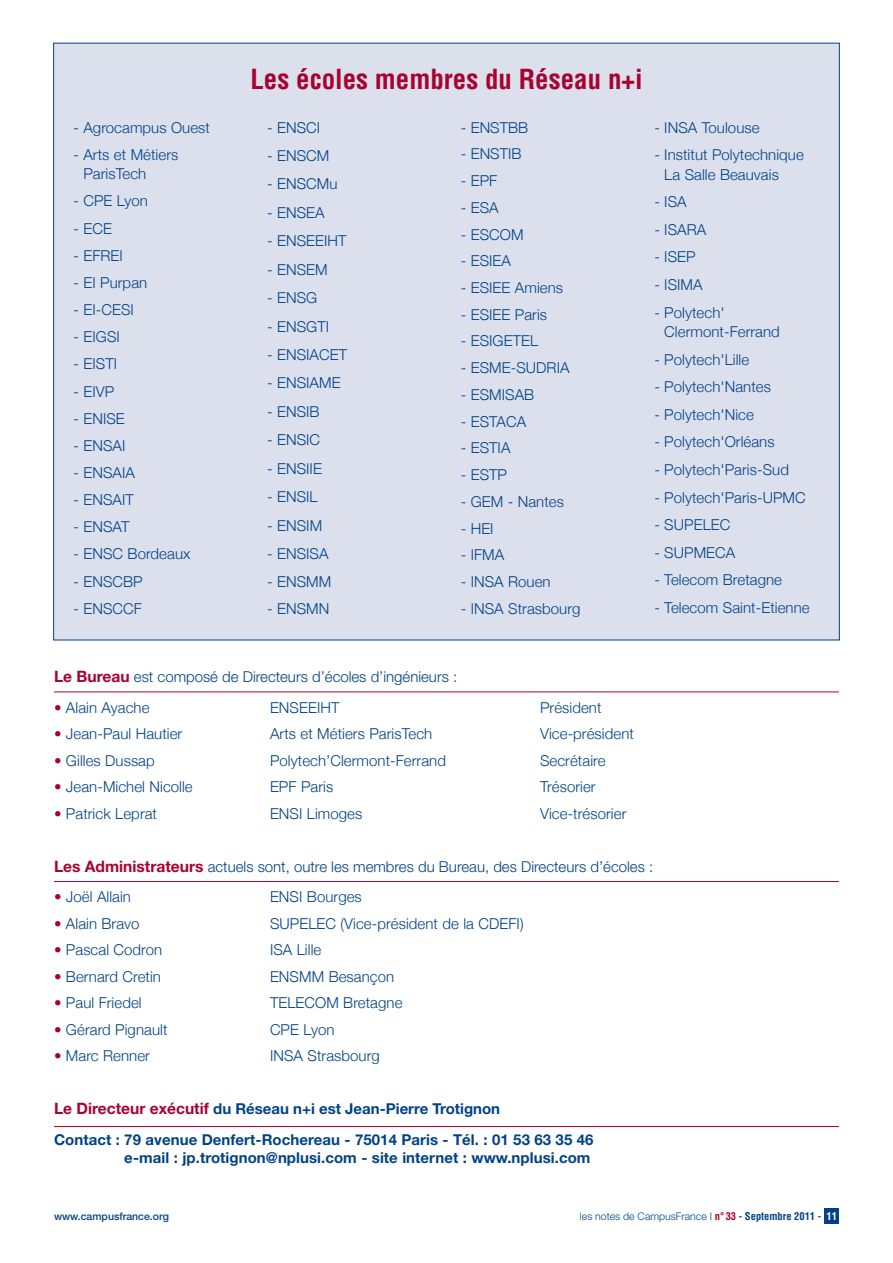
<style>
.page{position:relative;width:893px;height:1263px;background:#fff}
.page>*{position:absolute;margin:0;border:0;box-sizing:border-box;transform-origin:0 0}
.t1{font:700 condensed 27px "Helvetica";color:#a80330}
.t2{font:300 15px/19.5px "Helvetica Neue";letter-spacing:.005em;color:#014286}
.t3{font:700 15px/30.8px "Helvetica Neue";letter-spacing:.005em;color:#014286}
.t4{font:300 10.5px "Helvetica Neue";color:#014286}
.t5{font:500 10.5px "Helvetica Neue";color:#014286}
.s1{font-weight:700;font-size:15.75px;color:#a80330}
.s2{color:#a80330}
.s3{font-size:15.75px;color:#a80330}
.s4{font-family:"Helvetica";font-weight:700;font-stretch:condensed;color:#a80330}
.s5{font-family:"Helvetica";font-weight:700;font-stretch:condensed}
.s6{font-family:"Helvetica";font-weight:700;font-stretch:condensed;color:#fff}
</style>
<div class="page">
<div style="left:54px;top:44px;width:785px;height:596px;background:#dce0ed"></div>
<div style="left:824px;top:1209px;width:15px;height:15px;background:#014286"></div>
<hr style="left:54px;top:691px;width:785px;height:1px;background:#a80330">
<hr style="left:54px;top:881px;width:785px;height:1px;background:#a80330">
<hr style="left:54px;top:1126px;width:785px;height:1px;background:#a80330">
<p class="t2" style="left:74px;top:117px;width:138px">- Agrocampus Ouest</p>
<p class="t2" style="left:83px;top:144px;width:96px;text-indent:-10px">- Arts et Métiers<br>ParisTech</p>
<p class="t2" style="left:74px;top:191px;width:76px">- CPE Lyon</p>
<p class="t2" style="left:74px;top:218px;width:40px">- ECE</p>
<p class="t2" style="left:74px;top:245px;width:51px">- EFREI</p>
<p class="t2" style="left:74px;top:272px;width:75px">- EI Purpan</p>
<p class="t2" style="left:74px;top:300px;width:62px">- EI-CESI</p>
<p class="t2" style="left:74px;top:327px;width:48px">- EIGSI</p>
<p class="t2" style="left:74px;top:354px;width:45px">- EISTI</p>
<p class="t2" style="left:74px;top:381px;width:42px">- EIVP</p>
<p class="t2" style="left:74px;top:408px;width:53px">- ENISE</p>
<p class="t2" style="left:74px;top:435px;width:53px">- ENSAI</p>
<p class="t2" style="left:74px;top:463px;width:63px">- ENSAIA</p>
<p class="t2" style="left:74px;top:490px;width:62px">- ENSAIT</p>
<p class="t2" style="left:74px;top:517px;width:57px">- ENSAT</p>
<p class="t2" style="left:74px;top:544px;width:118px">- ENSC Bordeaux</p>
<p class="t2" style="left:74px;top:571px;width:71px">- ENSCBP</p>
<p class="t2" style="left:74px;top:598px;width:70px">- ENSCCF</p>
<h1 class="t1" style="left:250px;top:64px;width:394px">Les écoles membres du Réseau n+i</h1>
<p class="t2" style="left:267px;top:117px;width:55px">- ENSCI</p>
<p class="t2" style="left:267px;top:146px;width:64px">- ENSCM</p>
<p class="t2" style="left:267px;top:174px;width:72px">- ENSCMu</p>
<p class="t2" style="left:267px;top:202px;width:59px">- ENSEA</p>
<p class="t2" style="left:267px;top:231px;width:81px">- ENSEEIHT</p>
<p class="t2" style="left:267px;top:259px;width:62px">- ENSEM</p>
<p class="t2" style="left:267px;top:288px;width:52px">- ENSG</p>
<p class="t2" style="left:267px;top:316px;width:64px">- ENSGTI</p>
<p class="t2" style="left:267px;top:345px;width:81px">- ENSIACET</p>
<p class="t2" style="left:267px;top:373px;width:75px">- ENSIAME</p>
<p class="t2" style="left:267px;top:401px;width:54px">- ENSIB</p>
<p class="t2" style="left:267px;top:430px;width:55px">- ENSIC</p>
<p class="t2" style="left:267px;top:458px;width:56px">- ENSIIE</p>
<p class="t2" style="left:267px;top:487px;width:52px">- ENSIL</p>
<p class="t2" style="left:267px;top:515px;width:57px">- ENSIM</p>
<p class="t2" style="left:267px;top:544px;width:63px">- ENSISA</p>
<p class="t2" style="left:267px;top:571px;width:66px">- ENSMM</p>
<p class="t2" style="left:267px;top:599px;width:64px">- ENSMN</p>
<p class="t2" style="left:461px;top:117px;width:69px">- ENSTBB</p>
<p class="t2" style="left:461px;top:144px;width:62px">- ENSTIB</p>
<p class="t2" style="left:461px;top:171px;width:38px">- EPF</p>
<p class="t2" style="left:461px;top:197px;width:39px">- ESA</p>
<p class="t2" style="left:461px;top:224px;width:64px">- ESCOM</p>
<p class="t2" style="left:461px;top:251px;width:52px">- ESIEA</p>
<p class="t2" style="left:461px;top:278px;width:104px">- ESIEE Amiens</p>
<p class="t2" style="left:461px;top:304px;width:88px">- ESIEE Paris</p>
<p class="t2" style="left:461px;top:331px;width:79px">- ESIGETEL</p>
<p class="t2" style="left:461px;top:358px;width:110px">- ESME-SUDRIA</p>
<p class="t2" style="left:461px;top:384px;width:75px">- ESMISAB</p>
<p class="t2" style="left:461px;top:411px;width:67px">- ESTACA</p>
<p class="t2" style="left:461px;top:438px;width:51px">- ESTIA</p>
<p class="t2" style="left:461px;top:465px;width:48px">- ESTP</p>
<p class="t2" style="left:461px;top:491px;width:105px">- GEM - Nantes</p>
<p class="t2" style="left:461px;top:518px;width:34px">- HEI</p>
<p class="t2" style="left:461px;top:545px;width:45px">- IFMA</p>
<p class="t2" style="left:461px;top:572px;width:91px">- INSA Rouen</p>
<p class="t2" style="left:461px;top:598px;width:121px">- INSA Strasbourg</p>
<p class="t2" style="left:654px;top:117px;width:107px">- INSA Toulouse</p>
<p class="t2" style="left:664px;top:145px;width:141px;text-indent:-10px">- Institut Polytechnique<br>La Salle Beauvais</p>
<p class="t2" style="left:654px;top:192px;width:34px">- ISA</p>
<p class="t2" style="left:654px;top:219px;width:53px">- ISARA</p>
<p class="t2" style="left:654px;top:247px;width:43px">- ISEP</p>
<p class="t2" style="left:654px;top:275px;width:50px">- ISIMA</p>
<p class="t2" style="left:664px;top:302px;width:117px;text-indent:-10px">- Polytech'<br>Clermont-Ferrand</p>
<p class="t2" style="left:654px;top:349px;width:96px">- Polytech'Lille</p>
<p class="t2" style="left:654px;top:377px;width:118px">- Polytech'Nantes</p>
<p class="t2" style="left:654px;top:404px;width:101px">- Polytech'Nice</p>
<p class="t2" style="left:654px;top:432px;width:122px">- Polytech'Orléans</p>
<p class="t2" style="left:654px;top:460px;width:136px">- Polytech'Paris-Sud</p>
<p class="t2" style="left:654px;top:487px;width:153px">- Polytech'Paris-UPMC</p>
<p class="t2" style="left:654px;top:515px;width:77px">- SUPELEC</p>
<p class="t2" style="left:654px;top:542px;width:82px">- SUPMECA</p>
<p class="t2" style="left:654px;top:570px;width:129px">- Telecom Bretagne</p>
<p class="t2" style="left:654px;top:597px;width:157px">- Telecom Saint-Etienne</p>
<p class="t2" style="left:54px;top:668px;width:405px"><span class="s1">Le Bureau</span> est composé de Directeurs d’écoles d’ingénieurs :</p>
<p class="t2" style="left:54px;top:697px;width:97px"><span class="s2">•</span> Alain Ayache</p>
<p class="t2" style="left:270px;top:697px;width:71px">ENSEEIHT</p>
<p class="t2" style="left:540px;top:697px;width:63px">Président</p>
<p class="t2" style="left:54px;top:724px;width:130px"><span class="s2">•</span> Jean-Paul Hautier</p>
<p class="t2" style="left:270px;top:724px;width:164px">Arts et Métiers ParisTech</p>
<p class="t2" style="left:540px;top:724px;width:95px">Vice-président</p>
<p class="t2" style="left:54px;top:750px;width:102px"><span class="s2">•</span> Gilles Dussap</p>
<p class="t2" style="left:270px;top:750px;width:178px">Polytech’Clermont-Ferrand</p>
<p class="t2" style="left:540px;top:750px;width:67px">Secrétaire</p>
<p class="t2" style="left:54px;top:777px;width:140px"><span class="s2">•</span> Jean-Michel Nicolle</p>
<p class="t2" style="left:270px;top:777px;width:65px">EPF Paris</p>
<p class="t2" style="left:540px;top:777px;width:57px">Trésorier</p>
<p class="t2" style="left:54px;top:803px;width:105px"><span class="s2">•</span> Patrick Leprat</p>
<p class="t2" style="left:270px;top:803px;width:94px">ENSI Limoges</p>
<p class="t2" style="left:540px;top:803px;width:88px">Vice-trésorier</p>
<p class="t2" style="left:54px;top:858px;width:601px"><span class="s1">Les Administrateurs</span> actuels sont, outre les membres du Bureau, des Directeurs d’écoles :</p>
<p class="t2" style="left:54px;top:887px;width:79px"><span class="s2">•</span> Joël Allain</p>
<p class="t2" style="left:270px;top:887px;width:93px">ENSI Bourges</p>
<p class="t2" style="left:54px;top:913px;width:87px"><span class="s2">•</span> Alain Bravo</p>
<p class="t2" style="left:270px;top:913px;width:255px">SUPELEC (Vice-président de la CDEFI)</p>
<p class="t2" style="left:54px;top:940px;width:110px"><span class="s2">•</span> Pascal Codron</p>
<p class="t2" style="left:270px;top:940px;width:53px">ISA Lille</p>
<p class="t2" style="left:54px;top:966px;width:108px"><span class="s2">•</span> Bernard Cretin</p>
<p class="t2" style="left:270px;top:966px;width:126px">ENSMM Besançon</p>
<p class="t2" style="left:54px;top:993px;width:89px"><span class="s2">•</span> Paul Friedel</p>
<p class="t2" style="left:270px;top:993px;width:134px">TELECOM Bretagne</p>
<p class="t2" style="left:54px;top:1019px;width:115px"><span class="s2">•</span> Gérard Pignault</p>
<p class="t2" style="left:270px;top:1019px;width:66px">CPE Lyon</p>
<p class="t2" style="left:54px;top:1046px;width:97px"><span class="s2">•</span> Marc Renner</p>
<p class="t2" style="left:270px;top:1046px;width:111px">INSA Strasbourg</p>
<p class="t3" style="left:54px;top:1095px;width:541px"><span class="s3">Le Directeur exécutif</span> du Réseau n+i est Jean-Pierre Trotignon<br>Contact : 79 avenue Denfert-Rochereau - 75014 Paris - Tél. : 01 53 63 35 46</p>
<p class="t3" style="left:124px;top:1144px;width:468px">e-mail : jp.trotignon@nplusi.com - site internet : www.nplusi.com</p>
<p class="t5" style="left:54px;top:1212px;width:117px">www.campusfrance.org</p>
<p class="t4" style="left:580px;top:1212px;width:259px">les notes de CampusFrance I <span class="s4">n°33</span> <span class="s5">- Septembre 2011 -</span> <span class="s6">11</span></p>
</div>
